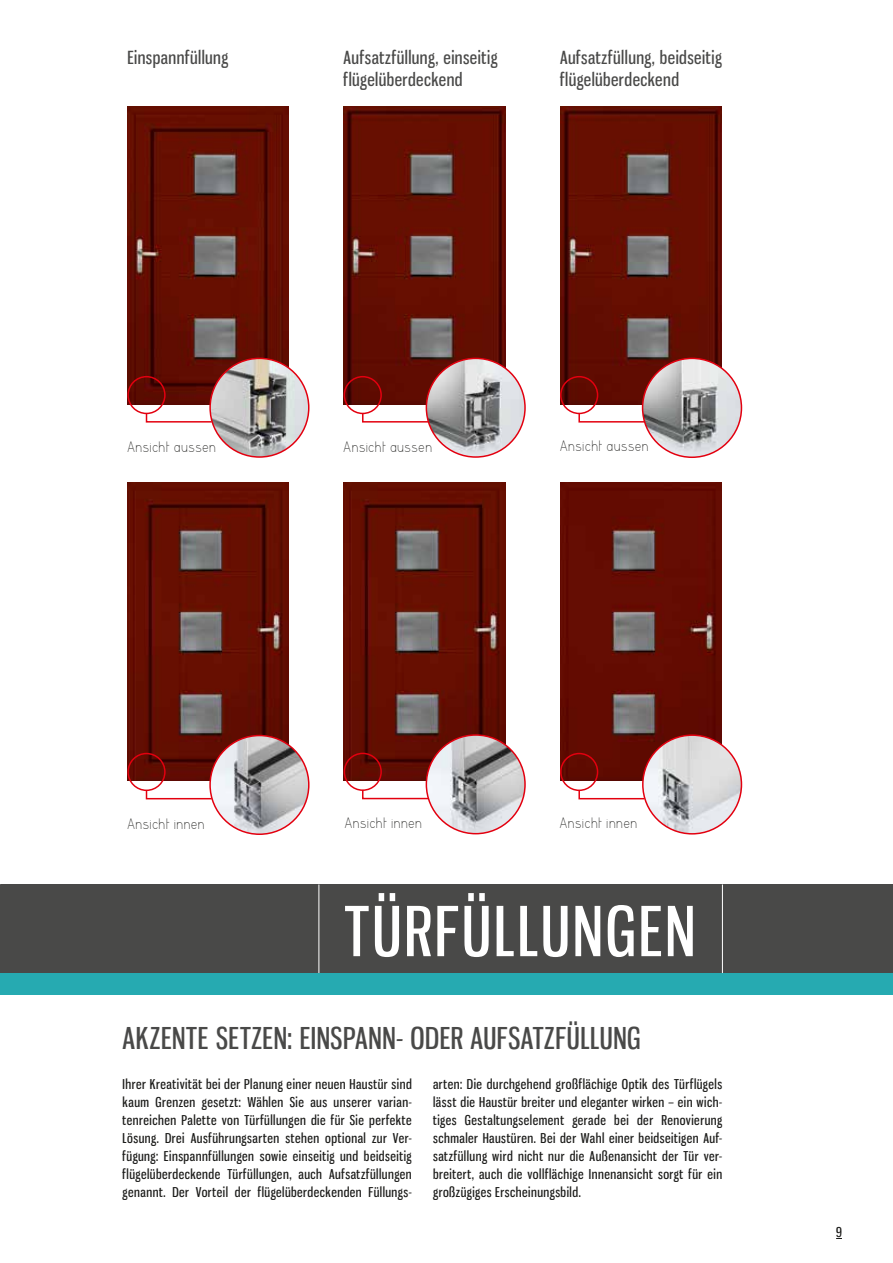
<style>
.page{position:relative;width:893px;height:1263px;background:#fff}
.page>*{position:absolute;margin:0;border:0;box-sizing:border-box;transform-origin:0 0}
.t1{font:67.5px "Gnuolane Rg";letter-spacing:.04em;color:#fff}
.t2{font:30px "Gnuolane Rg";letter-spacing:.02em;color:#494948}
.t3{font:18px/22.5px "Gnuolane Rg";letter-spacing:.025em;color:#494948}
.t4{font:300 condensed 15px "Grutch Grotesk";letter-spacing:.06em;color:#1a1a18}
.t5{font:13.5px/18px "Gnuolane Rg";letter-spacing:.035em;color:#1a1a18;text-align:justify}
</style>
<div class="page">
<div style="left:0;top:884px;width:893px;height:90px;background:#494948"></div>
<hr style="left:722px;top:884px;width:1px;height:90px;background:#fff">
<hr style="left:319px;top:884px;width:1px;height:90px;background:#fff">
<img style="left:560px;top:107px;width:161px;height:297px">
<img style="left:560px;top:483px;width:161px;height:297px">
<img style="left:643px;top:358px;width:98px;height:99px;border-radius:49px">
<div style="left:642px;top:358px;width:100px;height:100px;border:2px solid #e3000f;border-radius:50%"></div>
<img style="left:643px;top:735px;width:98px;height:99px;border-radius:49px">
<div style="left:642px;top:734px;width:100px;height:100px;border:2px solid #e3000f;border-radius:50%"></div>
<div style="left:560px;top:376px;width:38px;height:38px;border:2px solid #e3000f;border-radius:50%"></div>
<svg style="left:578px;top:412px;width:68px;height:11px"></svg>
<div style="left:560px;top:753px;width:38px;height:38px;border:2px solid #e3000f;border-radius:50%"></div>
<svg style="left:578px;top:788px;width:68px;height:12px"></svg>
<img style="left:344px;top:107px;width:161px;height:297px">
<img style="left:344px;top:483px;width:161px;height:297px">
<img style="left:426px;top:735px;width:99px;height:99px;border-radius:49px">
<div style="left:426px;top:734px;width:100px;height:100px;border:2px solid #e3000f;border-radius:50%"></div>
<img style="left:426px;top:358px;width:99px;height:99px;border-radius:49px">
<div style="left:426px;top:358px;width:100px;height:100px;border:2px solid #e3000f;border-radius:50%"></div>
<div style="left:344px;top:376px;width:38px;height:38px;border:2px solid #e3000f;border-radius:50%"></div>
<svg style="left:361px;top:412px;width:68px;height:11px"></svg>
<div style="left:344px;top:753px;width:38px;height:38px;border:2px solid #e3000f;border-radius:50%"></div>
<svg style="left:361px;top:788px;width:68px;height:12px"></svg>
<img style="left:127px;top:107px;width:162px;height:297px">
<img style="left:127px;top:483px;width:162px;height:297px">
<img style="left:210px;top:735px;width:99px;height:99px;border-radius:49px">
<div style="left:209px;top:735px;width:101px;height:100px;border:2px solid #e3000f;border-radius:50%"></div>
<img style="left:210px;top:358px;width:99px;height:99px;border-radius:49px">
<div style="left:209px;top:358px;width:100px;height:100px;border:2px solid #e3000f;border-radius:50%"></div>
<div style="left:127px;top:376px;width:39px;height:38px;border:2px solid #e3000f;border-radius:50%"></div>
<svg style="left:145px;top:412px;width:68px;height:11px"></svg>
<div style="left:127px;top:753px;width:39px;height:38px;border:2px solid #e3000f;border-radius:50%"></div>
<svg style="left:145px;top:788px;width:68px;height:12px"></svg>
<div style="left:0;top:974px;width:893px;height:21px;background:#26aab1"></div>
<h3 class="t3" style="left:127px;top:46px;width:102px">Einspannfüllung</h3>
<h3 class="t3" style="left:344px;top:46px;width:155px">Aufsatzfüllung, einseitig flügelüberdeckend</h3>
<h3 class="t3" style="left:560px;top:46px;width:163px">Aufsatzfüllung, beidseitig flügelüberdeckend</h3>
<p class="t4" style="left:127px;top:440px;width:90px">Ansicht aussen</p>
<p class="t4" style="left:344px;top:440px;width:90px">Ansicht aussen</p>
<p class="t4" style="left:560px;top:439px;width:90px">Ansicht aussen</p>
<p class="t4" style="left:127px;top:816px;width:79px">Ansicht innen</p>
<p class="t4" style="left:345px;top:816px;width:79px">Ansicht innen</p>
<p class="t4" style="left:560px;top:816px;width:79px">Ansicht innen</p>
<h1 class="t1" style="left:345px;top:890px;width:352px">TÜRFÜLLUNGEN</h1>
<h2 class="t2" style="left:123px;top:1020px;width:27px">Akzen</h2>
<h2 class="t2" style="left:186px;top:1020px;width:138px">tesetzen: Einspann</h2>
<h2 class="t2" style="left:396px;top:1020px;width:218px">- oder Aufsatzfüllung</h2>
<p class="t5" style="left:123px;top:1075px;width:291px">Ihrer Kreativität bei der Planung einer neuen Haustür sind kaum Grenzen gesetzt: Wählen Sie aus unserer varian&shy;tenreichen Palette von Türfüllungen die für Sie perfekte Lösung. Drei Ausführungsarten stehen optional zur Ver&shy;fügung: Einspannfüllungen sowie einseitig und beidseitig flügelüberdeckende Türfüllungen, auch Aufsatzfüllungen genannt. Der Vorteil der flügelüberdeckenden Füllungs-</p>
<p class="t5" style="left:433px;top:1075px;width:291px">arten: Die durchgehend großflächige Optik des Türflügels lässt die Haustür breiter und eleganter wirken – ein wich&shy;tiges Gestaltungselement gerade bei der Renovierung schmaler Haustüren. Bei der Wahl einer beidseitigen Auf&shy;satzfüllung wird nicht nur die Außenansicht der Tür ver&shy;breitert, auch die vollflächige Innenansicht sorgt für ein großzügiges Erscheinungsbild.</p>
<p class="t5" style="left:836px;top:1223px;width:7px">9</p>
</div>
